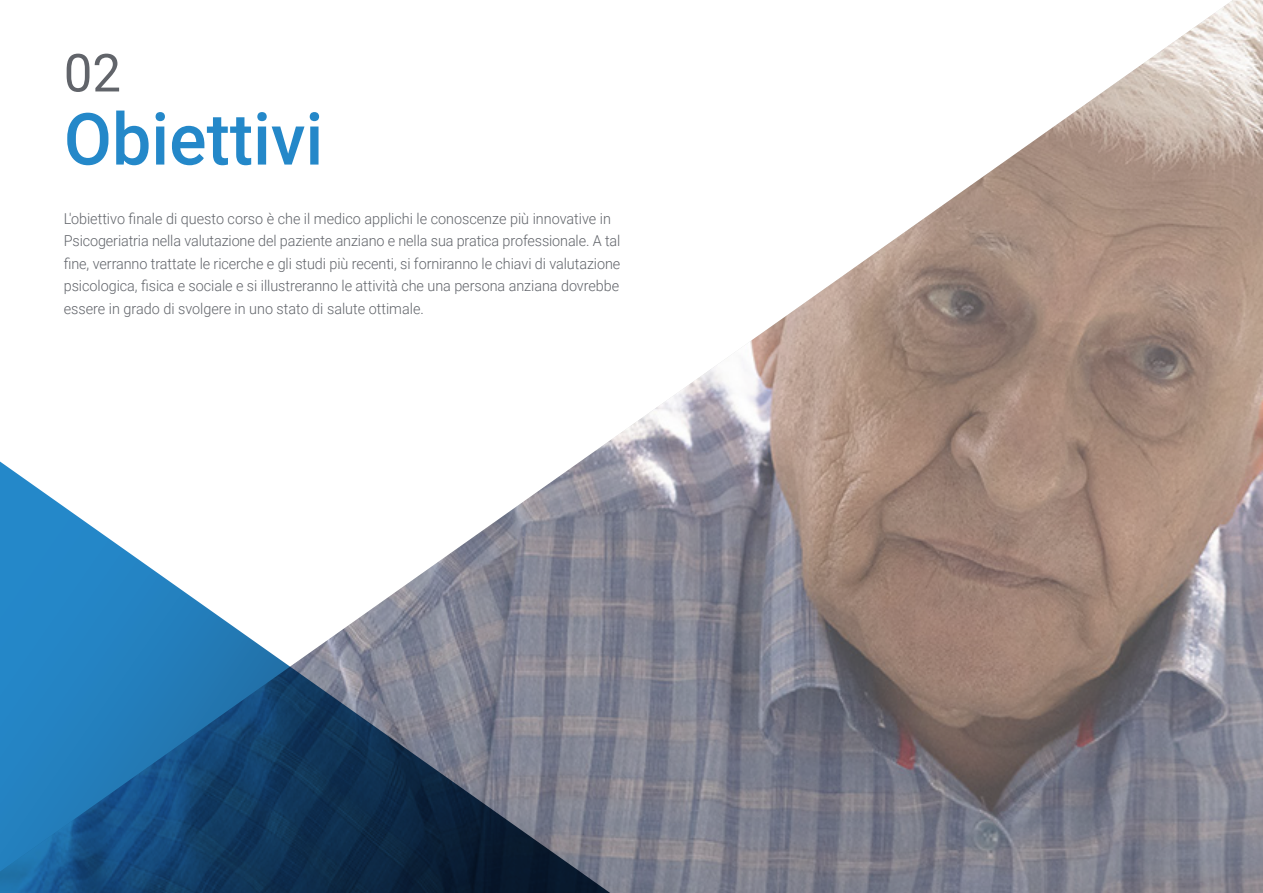
<style>
.page{position:relative;width:1263px;height:893px;background:#fff}
.page>*{position:absolute;margin:0;border:0;box-sizing:border-box;transform-origin:0 0}
.t1{font:500 72px "Roboto";color:#2488c9}
.t2{font:52.5px "Roboto";color:#61646a}
.t3{font:300 15px/22.5px "Roboto";letter-spacing:-.005em;color:#61646a;scale:.96 1}
</style>
<div class="page">
<img style="left:602px;top:0;width:661px;height:893px">
<svg style="left:0;top:446px;width:640px;height:447px"></svg>
<h2 class="t2" style="left:64px;top:36px;width:59px">02</h2>
<h1 class="t1" style="left:64px;top:89px;width:261px">Obiettivi</h1>
<p class="t3" style="left:64px;top:207px;width:581px">L'obiettivo finale di questo corso è che il medico applichi le conoscenze più innovative in Psicogeriatria nella valutazione del paziente anziano e nella sua pratica professionale. A tal fine, verranno trattate le ricerche e gli studi più recenti, si forniranno le chiavi di valutazione psicologica, fisica e sociale e si illustreranno le attività che una persona anziana dovrebbe essere in grado di svolgere in uno stato di salute ottimale.</p>
</div>
